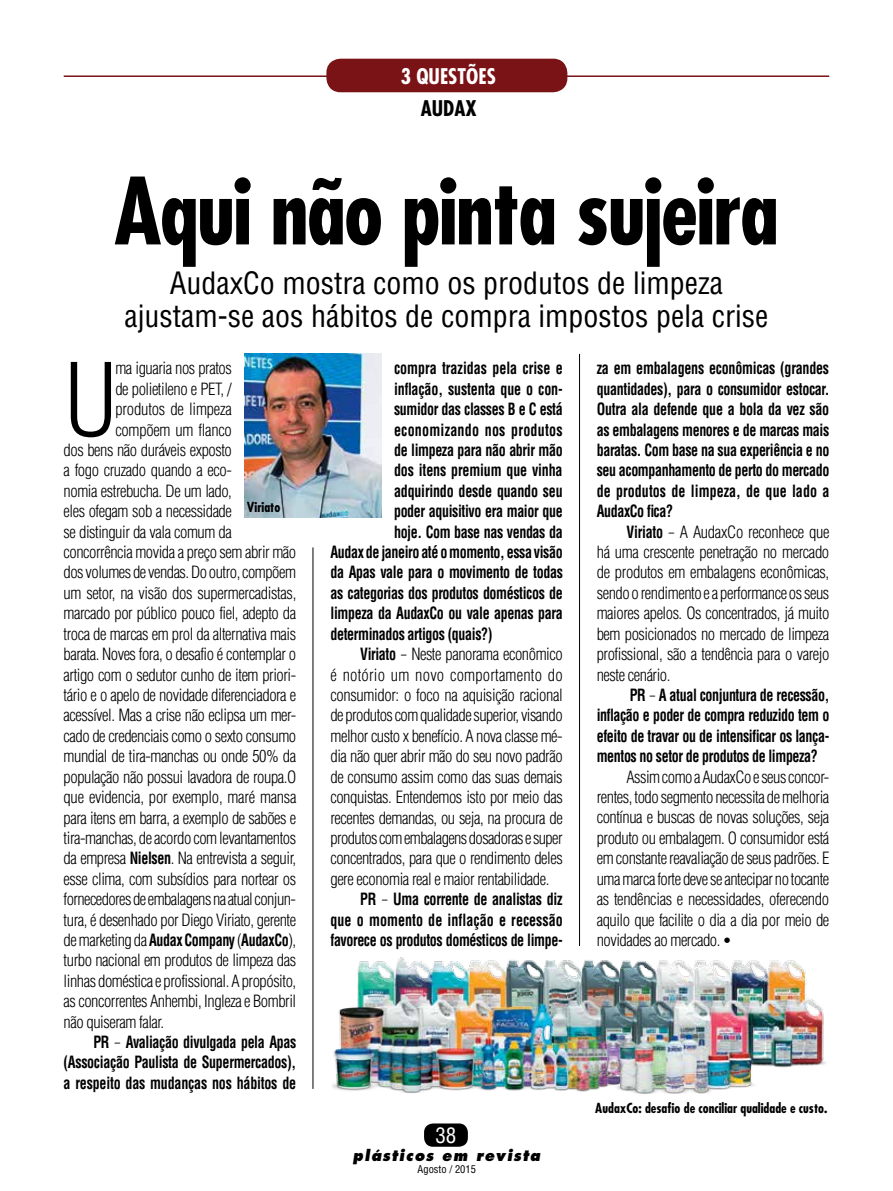
<style>
.page{position:relative;width:893px;height:1191px;background:#fff}
.page>*{position:absolute;margin:0;border:0;box-sizing:border-box;transform-origin:0 0}
.t1{font:300 condensed 98.1px "Helvetica LT Std";color:#000}
.t2{font:700 condensed 90px "Futura Std";letter-spacing:-.02em;color:#000}
.t3{font:condensed 30px/33px "Helvetica LT Std";color:#000;text-align:center}
.t4{font:700 condensed 21px "Futura Std";color:#fff}
.t5{font:700 condensed 21px "Futura Std";color:#000}
.t6{font:condensed 21px "Helvetica LT Std";color:#fff}
.t7{font:300 condensed 16.5px/20.4px "Helvetica LT Std";letter-spacing:-.03em;color:#000;text-align:justify}
.t8{font:700 condensed 16.5px/20.4px "Helvetica LT Std";letter-spacing:-.025em;color:#000;text-align:justify;scale:.85 1}
.t9{font:700 condensed 16.5px "Helvetica LT Std";color:#000;scale:.85 1}
.t10{font:300 condensed 16.5px "Helvetica LT Std";letter-spacing:.01em;color:#000}
.t11{font:700 condensed 16.5px "Helvetica LT Std";letter-spacing:.015em;color:#000;scale:.85 1}
.t12{font:300 condensed 16.5px "Helvetica LT Std";letter-spacing:-.01em;color:#000}
.t13{font:italic 800 15px "Futura Std";letter-spacing:.09em;color:#000;scale:.95 1}
.t14{font:700 condensed 13.5px "Futura Std";color:#000}
.t15{font:condensed 10.5px "Helvetica LT Std";color:#000}
.s1{font-weight:700}
.s2{font-weight:300}
.s3{font-family:"Gotham";font-weight:300;font-stretch:normal}
.s4{font-family:"Gotham";font-stretch:normal}
.s5{font-family:"Museo Sans 100";font-weight:400;font-stretch:normal}
</style>
<div class="page">
<div style="left:424px;top:1123px;width:44px;height:23px;background:#000;border-radius:9px"></div>
<hr style="left:64px;top:75px;width:765px;height:2px;background:#7a1315">
<div style="left:327px;top:59px;width:240px;height:33px;background:#7a1315;border-radius:14px"></div>
<div style="left:326px;top:59px;width:241px;height:33px;border:2px solid #7a1315;border-radius:14px"></div>
<hr style="left:579px;top:354px;width:1px;height:592px;background:#000">
<hr style="left:313px;top:547px;width:1px;height:541px;background:#000">
<img style="left:332px;top:957px;width:494px;height:137px">
<img style="left:245px;top:354px;width:136px;height:163px">
<p class="t4" style="left:401px;top:63px;width:96px">3 questões</p>
<p class="t5" style="left:421px;top:95px;width:58px">Audax</p>
<h2 class="t2" style="left:114px;top:155px;width:666px">Aqui não pinta sujeira</h2>
<h3 class="t3" style="left:124px;top:266px;width:645px">AudaxCo mostra como os produtos de limpeza ajustam-se aos hábitos de compra impostos pela crise</h3>
<h1 class="t1" style="left:64px;top:339px;width:56px">U</h1>
<p class="t7" style="left:115px;top:358px;width:118px">ma iguaria nos pratos</p>
<p class="t7" style="left:115px;top:378px;width:118px">de polietileno e PET, /</p>
<p class="t12" style="left:115px;top:399px;width:118px">produtos de limpeza</p>
<p class="t7" style="left:115px;top:419px;width:118px">compõem um flanco</p>
<p class="t7" style="left:64px;top:440px;width:170px">dos bens não duráveis exposto</p>
<p class="t7" style="left:64px;top:460px;width:170px">a fogo cruzado quando a eco-</p>
<p class="t7" style="left:64px;top:480px;width:170px">nomia estrebucha. De um lado,</p>
<p class="t7" style="left:64px;top:501px;width:170px">eles ofegam sob a necessidade</p>
<p class="t7" style="left:64px;top:521px;width:170px">se distinguir da vala comum da</p>
<p class="t7" style="left:64px;top:542px;width:234px">concorrência movida a preço sem abrir mão</p>
<p class="t7" style="left:64px;top:562px;width:234px">dos volumes de vendas. Do outro, compõem</p>
<p class="t7" style="left:64px;top:582px;width:234px">um setor, na visão dos supermercadistas,</p>
<p class="t7" style="left:64px;top:603px;width:234px">marcado por público pouco fiel, adepto da</p>
<p class="t7" style="left:64px;top:623px;width:234px">troca de marcas em prol da alternativa mais</p>
<p class="t7" style="left:64px;top:644px;width:234px">barata. Noves fora, o desafio é contemplar o</p>
<p class="t7" style="left:64px;top:664px;width:234px">artigo com o sedutor cunho de item priori-</p>
<p class="t7" style="left:64px;top:684px;width:234px">tário e o apelo de novidade diferenciadora e</p>
<p class="t7" style="left:64px;top:705px;width:234px">acessível. Mas a crise não eclipsa um mer-</p>
<p class="t7" style="left:64px;top:725px;width:234px">cado de credenciais como o sexto consumo</p>
<p class="t7" style="left:64px;top:746px;width:234px">mundial de tira-manchas ou onde 50% da</p>
<p class="t7" style="left:64px;top:766px;width:234px">população não possui lavadora de roupa.O</p>
<p class="t7" style="left:64px;top:787px;width:234px">que evidencia, por exemplo, maré mansa</p>
<p class="t7" style="left:64px;top:807px;width:234px">para itens em barra, a exemplo de sabões e</p>
<p class="t7" style="left:64px;top:827px;width:234px">tira-manchas, de acordo com levantamentos</p>
<p class="t7" style="left:64px;top:848px;width:234px">da empresa <span class="s1">Nielsen</span>. Na entrevista a seguir,</p>
<p class="t7" style="left:64px;top:868px;width:234px">esse clima, com subsídios para nortear os</p>
<p class="t7" style="left:64px;top:889px;width:234px">fornecedores de embalagens na atual conjun-</p>
<p class="t7" style="left:64px;top:909px;width:234px">tura, é desenhado por Diego Viriato, gerente</p>
<p class="t8" style="left:64px;top:929px;width:275px"><span class="s2">de marketing da</span> Audax Company <span class="s2">(</span>AudaxCo<span class="s2">),</span></p>
<p class="t7" style="left:64px;top:950px;width:234px">turbo nacional em produtos de limpeza das</p>
<p class="t7" style="left:64px;top:970px;width:234px">linhas doméstica e profissional. A propósito,</p>
<p class="t7" style="left:64px;top:991px;width:234px">as concorrentes Anhembi, Ingleza e Bombril</p>
<p class="t7" style="left:64px;top:1011px;width:102px">não quiseram falar.</p>
<p class="t8" style="left:93px;top:1031px;width:240px">PR <span class="s3">–</span> Avaliação divulgada pela Apas</p>
<p class="t8" style="left:64px;top:1052px;width:275px">(Associação Paulista de Supermercados),</p>
<p class="t8" style="left:64px;top:1072px;width:275px">a respeito das mudanças nos hábitos de</p>
<p class="t14" style="left:247px;top:499px;width:35px">Viriato</p>
<p class="t9" style="left:394px;top:358px;width:200px">compra trazidas pela crise e</p>
<p class="t8" style="left:394px;top:378px;width:200px">inflação, sustenta que o con-</p>
<p class="t8" style="left:394px;top:399px;width:200px">sumidor das classes B e C está</p>
<p class="t11" style="left:394px;top:419px;width:200px">economizando nos produtos</p>
<p class="t8" style="left:394px;top:439px;width:200px">de limpeza para não abrir mão</p>
<p class="t8" style="left:394px;top:460px;width:200px">dos itens premium que vinha</p>
<p class="t8" style="left:394px;top:480px;width:200px">adquirindo desde quando seu</p>
<p class="t8" style="left:394px;top:501px;width:200px">poder aquisitivo era maior que</p>
<p class="t8" style="left:394px;top:521px;width:200px">hoje. Com base nas vendas da</p>
<p class="t8" style="left:330px;top:542px;width:275px">Audax de janeiro até o momento, essa visão</p>
<p class="t8" style="left:330px;top:562px;width:275px">da Apas vale para o movimento de todas</p>
<p class="t8" style="left:330px;top:582px;width:275px">as categorias dos produtos domésticos de</p>
<p class="t8" style="left:330px;top:603px;width:275px">limpeza da AudaxCo ou vale apenas para</p>
<p class="t8" style="left:330px;top:623px;width:192px">determinados artigos (quais?)</p>
<p class="t7" style="left:360px;top:644px;width:204px"><span class="s1">Viriato</span> <span class="s4">–</span> Neste panorama econômico</p>
<p class="t10" style="left:330px;top:664px;width:234px">é notório um novo comportamento do</p>
<p class="t7" style="left:330px;top:684px;width:234px">consumidor: o foco na aquisição racional</p>
<p class="t7" style="left:330px;top:705px;width:234px">de produtos com qualidade superior, visando</p>
<p class="t7" style="left:330px;top:725px;width:234px">melhor custo x benefício. A nova classe mé-</p>
<p class="t7" style="left:330px;top:746px;width:234px">dia não quer abrir mão do seu novo padrão</p>
<p class="t7" style="left:330px;top:766px;width:234px">de consumo assim como das suas demais</p>
<p class="t7" style="left:330px;top:787px;width:234px">conquistas. Entendemos isto por meio das</p>
<p class="t7" style="left:330px;top:807px;width:234px">recentes demandas, ou seja, na procura de</p>
<p class="t7" style="left:330px;top:827px;width:234px">produtos com embalagens dosadoras e super</p>
<p class="t7" style="left:330px;top:848px;width:234px">concentrados, para que o rendimento deles</p>
<p class="t7" style="left:330px;top:868px;width:220px">gere economia real e maior rentabilidade.</p>
<p class="t8" style="left:360px;top:889px;width:239px">PR <span class="s3">–</span> Uma corrente de analistas diz</p>
<p class="t9" style="left:330px;top:909px;width:275px">que o momento de inflação e recessão</p>
<p class="t8" style="left:330px;top:929px;width:275px">favorece os produtos domésticos de limpe-</p>
<p class="t8" style="left:597px;top:358px;width:275px">za em embalagens econômicas (grandes quantidades), para o consumidor estocar.<br>Outra ala defende que a bola da vez são as embalagens menores e de marcas mais baratas. Com base na sua experiência e no seu acompanhamento de perto do mercado de produtos de limpeza, de que lado a AudaxCo fica?</p>
<p class="t7" style="left:597px;top:521px;width:234px;text-indent:30px"><span class="s1">Viriato</span> <span class="s4">–</span> A AudaxCo reconhece que há uma crescente penetração no mercado de produtos em embalagens econômicas, sendo o rendimento e a performance os seus maiores apelos. Os concentrados, já muito bem posicionados no mercado de limpeza profissional, são a tendência para o varejo neste cenário.</p>
<p class="t8" style="left:597px;top:684px;width:275px;text-indent:33px">PR <span class="s3">–</span> A atual conjuntura de recessão, inflação e poder de compra reduzido tem o efeito de travar ou de intensificar os lança&shy;mentos no setor de produtos de limpeza?</p>
<p class="t7" style="left:597px;top:766px;width:234px;text-indent:30px">Assim como a AudaxCo e seus concor&shy;rentes, todo segmento necessita de melhoria contínua e buscas de novas soluções, seja produto ou embalagem. O consumidor está em constante reavaliação de seus padrões. E uma marca forte deve se antecipar no tocante as tendências e necessidades, oferecendo aquilo que facilite o dia a dia por meio de novidades ao mercado. <span class="s5">∞</span></p>
<p class="t6" style="left:435px;top:1121px;width:22px">38</p>
<p class="t13" style="left:353px;top:1146px;width:199px">plásticos em revista</p>
<p class="t15" style="left:418px;top:1162px;width:60px">Agosto / 2015</p>
<p class="t14" style="left:595px;top:1099px;width:234px">AudaxCo: desafio de conciliar qualidade e custo.</p>
</div>
